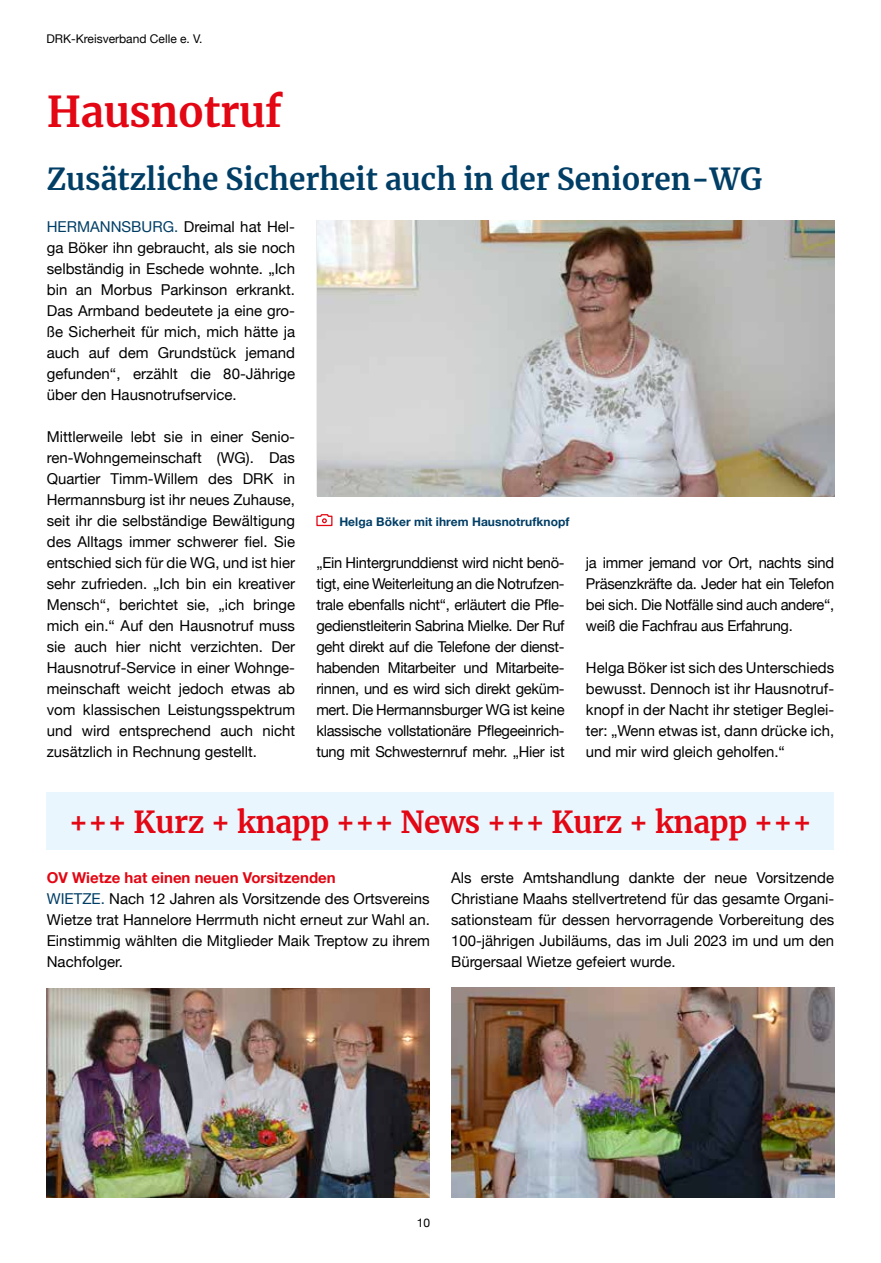
<style>
.page{position:relative;width:881px;height:1263px;background:#fff}
.page>*{position:absolute;margin:0;border:0;box-sizing:border-box;transform-origin:0 0}
.t1{font:700 42px "Merriweather";letter-spacing:-.01em;color:#e30613}
.t2{font:700 30px "Merriweather";color:#003e66}
.t3{font:700 30px "Merriweather";letter-spacing:-.01em;color:#e30613}
.t4{font:15px/21px "Helvetica Neue";color:#000;text-align:justify}
.t5{font:700 12px "Helvetica Neue";letter-spacing:.005em;color:#003e66}
.t6{font:12px "Helvetica Neue";color:#000}
.s1{color:#003e66}
.s2{font-weight:700;color:#e30613}
</style>
<div class="page">
<img style="left:317px;top:220px;width:516px;height:276px">
<svg style="left:316px;top:514px;width:17px;height:13px"></svg>
<img style="left:47px;top:988px;width:382px;height:210px">
<img style="left:451px;top:988px;width:382px;height:210px">
<div style="left:47px;top:793px;width:786px;height:57px;background:#eaf6fe"></div>
<p class="t6" style="left:46px;top:30px;width:157px">DRK-Kreisverband Celle e. V.</p>
<h1 class="t1" style="left:47px;top:83px;width:236px">Hausnotruf</h1>
<h2 class="t2" style="left:47px;top:158px;width:716px">Zusätzliche Sicherheit auch in der Senioren-WG</h2>
<p class="t4" style="left:47px;top:217px;width:250px"><span class="s1">HERMANNSBURG.</span> Dreimal hat Hel&shy;ga Böker ihn gebraucht, als sie noch selbständig in Eschede wohnte. „Ich bin an Morbus Parkinson erkrankt.<br>Das Armband bedeutete ja eine gro&shy;ße Sicherheit für mich, mich hätte ja auch auf dem Grundstück jemand gefunden“, erzählt die 80-Jährige über den Hausnotrufservice.</p>
<p class="t4" style="left:47px;top:427px;width:250px">Mittlerweile lebt sie in einer Senio&shy;ren-Wohngemeinschaft (WG). Das Quartier Timm-Willem des DRK in Hermannsburg ist ihr neues Zuhause, seit ihr die selbständige Bewältigung des Alltags immer schwerer fiel. Sie entschied sich für die WG, und ist hier sehr zufrieden. „Ich bin ein kreativer Mensch“, berichtet sie, „ich bringe mich ein.“ Auf den Hausnotruf muss sie auch hier nicht verzichten. Der Hausnotruf-Service in einer Wohnge&shy;meinschaft weicht jedoch etwas ab vom klassischen Leistungsspektrum und wird entsprechend auch nicht zusätzlich in Rechnung gestellt.</p>
<p class="t5" style="left:339px;top:512px;width:231px">Helga Böker mit ihrem Hausnotrufknopf</p>
<p class="t4" style="left:316px;top:553px;width:250px">„Ein Hintergrunddienst wird nicht benö&shy;tigt, eine Weiterleitung an die Notrufzen&shy;trale ebenfalls nicht“, erläutert die Pfle&shy;gedienstleiterin Sabrina Mielke. Der Ruf geht direkt auf die Telefone der dienst&shy;habenden Mitarbeiter und Mitarbeite&shy;rinnen, und es wird sich direkt geküm&shy;mert. Die Hermannsburger WG ist keine klassische vollstationäre Pflegeeinrich&shy;tung mit Schwesternruf mehr. „Hier ist</p>
<p class="t4" style="left:585px;top:553px;width:250px">ja immer jemand vor Ort, nachts sind Präsenzkräfte da. Jeder hat ein Telefon bei sich. Die Notfälle sind auch andere“, weiß die Fachfrau aus Erfahrung.</p>
<p class="t4" style="left:585px;top:658px;width:250px">Helga Böker ist sich des Unterschieds bewusst. Dennoch ist ihr Hausnotruf&shy;knopf in der Nacht ihr stetiger Beglei&shy;ter: „Wenn etwas ist, dann drücke ich, und mir wird gleich geholfen.“</p>
<h2 class="t3" style="left:69px;top:801px;width:744px">+++ Kurz + knapp +++ News +++ Kurz + knapp +++</h2>
<p class="t4" style="left:47px;top:868px;width:384px;text-align:left"><span class="s2">OV Wietze hat einen neuen Vorsitzenden<br></span><span class="s1">WIETZE.</span> Nach 12 Jahren als Vorsitzende des Ortsvereins Wietze trat Hannelore Herrmuth nicht erneut zur Wahl an.<br>Einstimmig wählten die Mitglieder Maik Treptow zu ihrem Nachfolger.</p>
<p class="t4" style="left:451px;top:868px;width:384px">Als erste Amtshandlung dankte der neue Vorsitzende Christiane Maahs stellvertretend für das gesamte Organi&shy;sationsteam für dessen hervorragende Vorbereitung des 100-jährigen Jubiläums, das im Juli 2023 im und um den Bürgersaal Wietze gefeiert wurde.</p>
<p class="t6" style="left:416px;top:1214px;width:15px">10</p>
</div>
